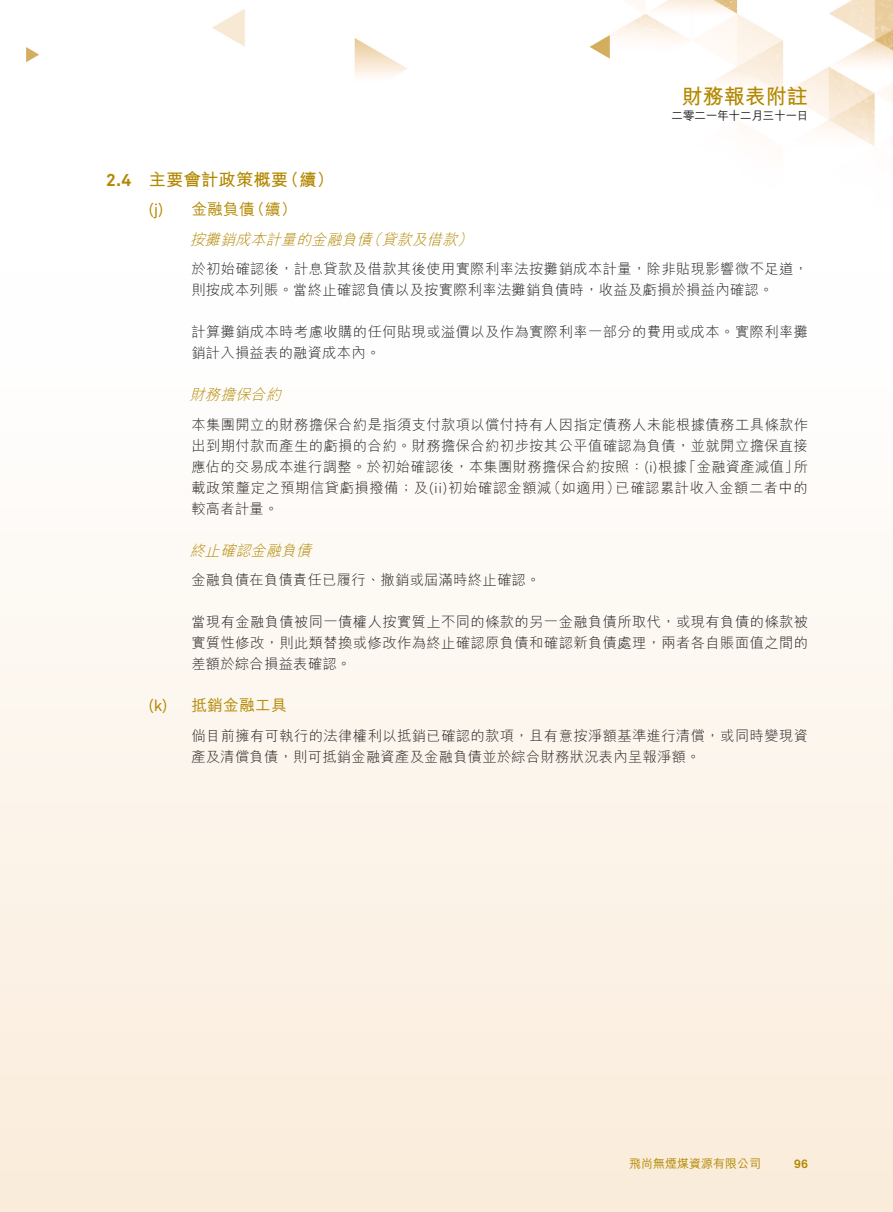
<style>
.page{position:relative;width:893px;height:1212px;background:#fff}
.page>*{position:absolute;margin:0;border:0;box-sizing:border-box;transform-origin:0 0}
.t1{font:700 21px "M Hei HK";color:#b38800}
.t2{font:700 17.25px "M Hei HK";letter-spacing:.01em;color:#b38800}
.t3{font:700 17.25px "Akkurat Pro";color:#b38800}
.t4{font:500 15.75px "M Hei HK";letter-spacing:.015em;color:#b38800}
.t5{font:15.75px "Akkurat Pro";color:#b38800}
.t6{font:italic 300 15px "M Hei HK";color:#b38800}
.t7{font:300 14.25px/21px "M Hei HK";letter-spacing:.03em;color:#231f20}
.t8{font:500 12px "M Hei HK";letter-spacing:-.045em;color:#231f20}
.t9{font:500 12px "M Hei HK";color:#b38800}
.t10{font:700 12px "Akkurat Pro";color:#b38800}
.s1{font-family:"Akkurat Light Pro";font-weight:400}
</style>
<div class="page">
<div style="left:0;top:242px;width:893px;height:970px;background:linear-gradient(to bottom,#fff,#faecda)"></div>
<img style="left:0;top:0;width:893px;height:273px">
<h1 class="t1" style="left:682px;top:81px;width:127px">財務報表附註</h1>
<p class="t8" style="left:671px;top:107px;width:139px">二零二一年十二月三十一日</p>
<p class="t3" style="left:106px;top:169px;width:27px">2.4</p>
<p class="t2" style="left:149px;top:167px;width:141px">主要會計政策概要</p>
<p class="t2" style="left:282px;top:167px;width:54px">（續(</p>
<p class="t5" style="left:149px;top:200px;width:16px">j( )</p>
<p class="t5" style="left:149px;top:696px;width:20px">k( )</p>
<p class="t4" style="left:191px;top:198px;width:65px">金融負債</p>
<p class="t4" style="left:249px;top:198px;width:49px">（續(</p>
<p class="t6" style="left:190px;top:231px;width:273px">按攤銷成本計量的金融負債貸款及借款</p>
<p class="t6" style="left:366px;top:231px;width:20px">（</p>
<p class="t7" style="left:191px;top:258px;width:618px">於初始確認後，計息貸款及借款其後使用實際利率法按攤銷成本計量，除非貼現影響微不足道，則按成本列賬。當終止確認負債以及按實際利率法攤銷負債時，收益及虧損於損益內確認。</p>
<p class="t7" style="left:191px;top:321px;width:618px">計算攤銷成本時考慮收購的任何貼現或溢價以及作為實際利率一部分的費用或成本。實際利率攤銷計入損益表的融資成本內。</p>
<p class="t6" style="left:190px;top:387px;width:96px">財務擔保合約</p>
<p class="t7" style="left:191px;top:414px;width:618px;text-align:right">本集團開立的財務擔保合約是指須支付款項以償付持有人因指定債務人未能根據債務工具條款作出到期付款而產生的虧損的合約。財務擔保合約初步按其公平值確認為負債，並就開立擔保直接所</p>
<p class="t6" style="left:457px;top:231px;width:20px">(</p>
<p class="t7" style="left:615px;top:456px;width:194px;text-indent:-424px">應佔的交易成本進行調整。於初始確認後，本集團財務擔保合約按照： <span class="s1">)i(</span> 根據<br>已確認累計收入金額二者中的</p>
<p class="t7" style="left:682px;top:456px;width:118px">「金融資產減值」</p>
<p class="t7" style="left:191px;top:477px;width:362px">載政策釐定之預期信貸虧損撥備；及<span class="s1">(ii)</span>初始確認金額減較高者計量。</p>
<p class="t6" style="left:190px;top:542px;width:127px">終止確認金融負債</p>
<p class="t7" style="left:191px;top:569px;width:351px">金融負債在負債責任已履行、撤銷或屆滿時終止確認。</p>
<p class="t7" style="left:191px;top:611px;width:618px;text-align:justify">當現有金融負債被同一債權人按實質上不同的條款的另一金融負債所取代，或現有負債的條款被實質性修改，則此類替換或修改作為終止確認原負債和確認新負債處理，兩者各自賬面值之間的差額於綜合損益表確認。</p>
<p class="t4" style="left:191px;top:694px;width:97px">抵銷金融工具</p>
<p class="t7" style="left:547px;top:477px;width:75px">（如適用）</p>
<p class="t7" style="left:191px;top:725px;width:618px">倘目前擁有可執行的法律權利以抵銷已確認的款項，且有意按淨額基準進行清償，或同時變現資產及清償負債，則可抵銷金融資產及金融負債並於綜合財務狀況表內呈報淨額。</p>
<p class="t9" style="left:629px;top:1155px;width:133px">飛尚無煙煤資源有限公司</p>
<p class="t10" style="left:794px;top:1156px;width:15px">96</p>
</div>
